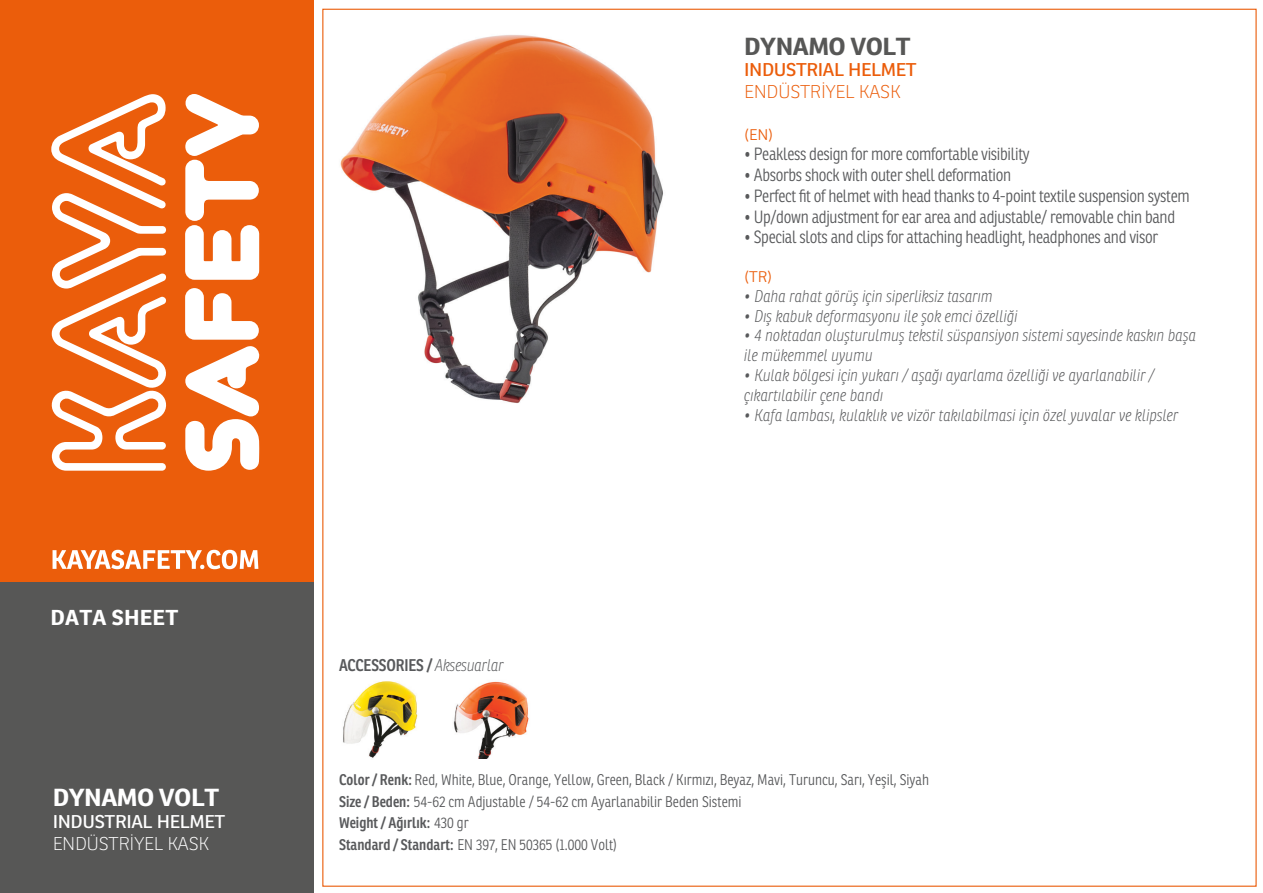
<style>
.page{position:relative;width:1263px;height:893px;background:#fff}
.page>*{position:absolute;margin:0;border:0;box-sizing:border-box;transform-origin:0 0}
.t1{font:27px "Ronnia";letter-spacing:-.03em;color:#fff;scale:1.06 1}
.t2{font:700 27px "Ronnia";color:#fff;scale:1.06 1}
.t3{font:700 24px "Ronnia";letter-spacing:-.02em;color:#575756;scale:1.06 1}
.t4{font:700 24px "Ronnia";letter-spacing:-.02em;color:#fff;scale:1.06 1}
.t5{font:700 21px "Ronnia";letter-spacing:.01em;color:#fff;scale:1.06 1}
.t6{font:300 19.5px "Ronnia";color:#fff;scale:1.06 1}
.t7{font:18px "Ronnia";letter-spacing:-.02em;color:#eb5d0b;scale:1.06 1}
.t8{font:18px "Ronnia";letter-spacing:-.02em;color:#fff;scale:1.06 1}
.t9{font:100 18px "Ronnia";letter-spacing:-.02em;color:#eb5d0b;scale:1.06 1}
.t10{font:100 18px "Ronnia";letter-spacing:-.02em;color:#fff;scale:1.06 1}
.t11{font:300 17.25px "Ronnia Cond";letter-spacing:-.02em;color:#58595b}
.t12{font:italic 100 16.5px/19.8px "Ronnia Cond";color:#58595b}
.t13{font:600 16.5px "Ronnia Cond";letter-spacing:-.01em;color:#58595b}
.t14{font:300 15px/21.6px "Ronnia Cond";color:#58595b}
.t15{font:300 15px "Ronnia";color:#eb5d0b;scale:1.06 1}
.s1{font-weight:100;font-style:italic}
.s2{font-weight:600}
</style>
<div class="page">
<img style="left:340px;top:35px;width:323px;height:368px">
<div style="left:0;top:0;width:314px;height:608px;background:#eb5d0b"></div>
<div style="left:0;top:582px;width:314px;height:311px;background:#575756"></div>
<svg style="left:51px;top:94px;width:116px;height:377px"></svg>
<svg style="left:185px;top:346px;width:75px;height:125px"></svg>
<svg style="left:185px;top:288px;width:74px;height:52px"></svg>
<svg style="left:185px;top:94px;width:74px;height:186px"></svg>
<svg style="left:53px;top:550px;width:205px;height:19px"></svg>
<img style="left:343px;top:681px;width:75px;height:77px">
<img style="left:453px;top:681px;width:76px;height:77px">
<h2 class="t3" style="left:744px;top:31px;width:158px">DYNAMO VOLT</h2>
<p class="t7" style="left:744px;top:59px;width:164px">INDUSTRIAL HELMET</p>
<p class="t9" style="left:744px;top:81px;width:149px">ENDÜSTRİYEL KASK</p>
<p class="t15" style="left:744px;top:125px;width:29px">(EN)</p>
<p class="t11" style="left:744px;top:144px;width:287px">• Peakless design for more comfortable visibility</p>
<p class="t11" style="left:744px;top:165px;width:268px">• Absorbs shock with outer shell deformation</p>
<p class="t11" style="left:744px;top:185px;width:447px">• Perfect fit of helmet with head thanks to 4-point textile suspension system</p>
<p class="t11" style="left:744px;top:206px;width:432px">• Up/down adjustment for ear area and adjustable/ removable chin band</p>
<p class="t11" style="left:744px;top:227px;width:415px">• Special slots and clips for attaching headlight, headphones and visor</p>
<p class="t15" style="left:744px;top:267px;width:28px">(TR)</p>
<p class="t12" style="left:744px;top:286px;width:250px">• Daha rahat görüş için siperliksiz tasarım</p>
<p class="t12" style="left:744px;top:306px;width:275px">• Dış kabuk deformasyonu ile şok emci özelliği</p>
<p class="t12" style="left:744px;top:326px;width:453px">• 4 noktadan oluşturulmuş tekstil süspansiyon sistemi sayesinde kaskın başa ile mükemmel uyumu</p>
<p class="t12" style="left:744px;top:365px;width:412px">• Kulak bölgesi için yukarı / aşağı ayarlama özelliği ve ayarlanabilir / çıkartılabilir çene bandı</p>
<p class="t12" style="left:744px;top:405px;width:436px">• Kafa lambası, kulaklık ve vizör takılabilmasi için özel yuvalar ve klipsler</p>
<p class="t5" style="left:50px;top:604px;width:122px">DATA SHEET</p>
<h1 class="t2" style="left:38px;top:776px;width:87px">K-2020</h1>
<h1 class="t1" style="left:38px;top:802px;width:232px">DİKEY YAŞAM HATTI</h1>
<p class="t6" style="left:38px;top:832px;width:162px">VECTICAL LIFELINE</p>
<h2 class="t4" style="left:53px;top:782px;width:158px">DYNAMO VOLT</h2>
<p class="t8" style="left:53px;top:810px;width:164px">INDUSTRIAL HELMET</p>
<p class="t10" style="left:53px;top:833px;width:149px">ENDÜSTRİYEL KASK</p>
<p class="t13" style="left:339px;top:655px;width:166px">ACCESSORIES / <span class="s1">Aksesuarlar</span></p>
<p class="t14" style="left:339px;top:769px;width:592px"><span class="s2">Color/ Renk:</span> Red, White, Blue, Orange, Yellow, Green, Black / Kırmızı, Beyaz, Mavi, Turuncu, Sarı, Yeşil, Siyah <span class="s2">Size / Beden:</span> 54-62 cm Adjustable / 54-62 cm Ayarlanabilir Beden Sistemi<br><span class="s2">Weight/ Ağırlık:</span> 430 gr<br><span class="s2">Standard / Standart:</span> EN 397, EN 50365 (1.000 Volt)</p>
</div>
